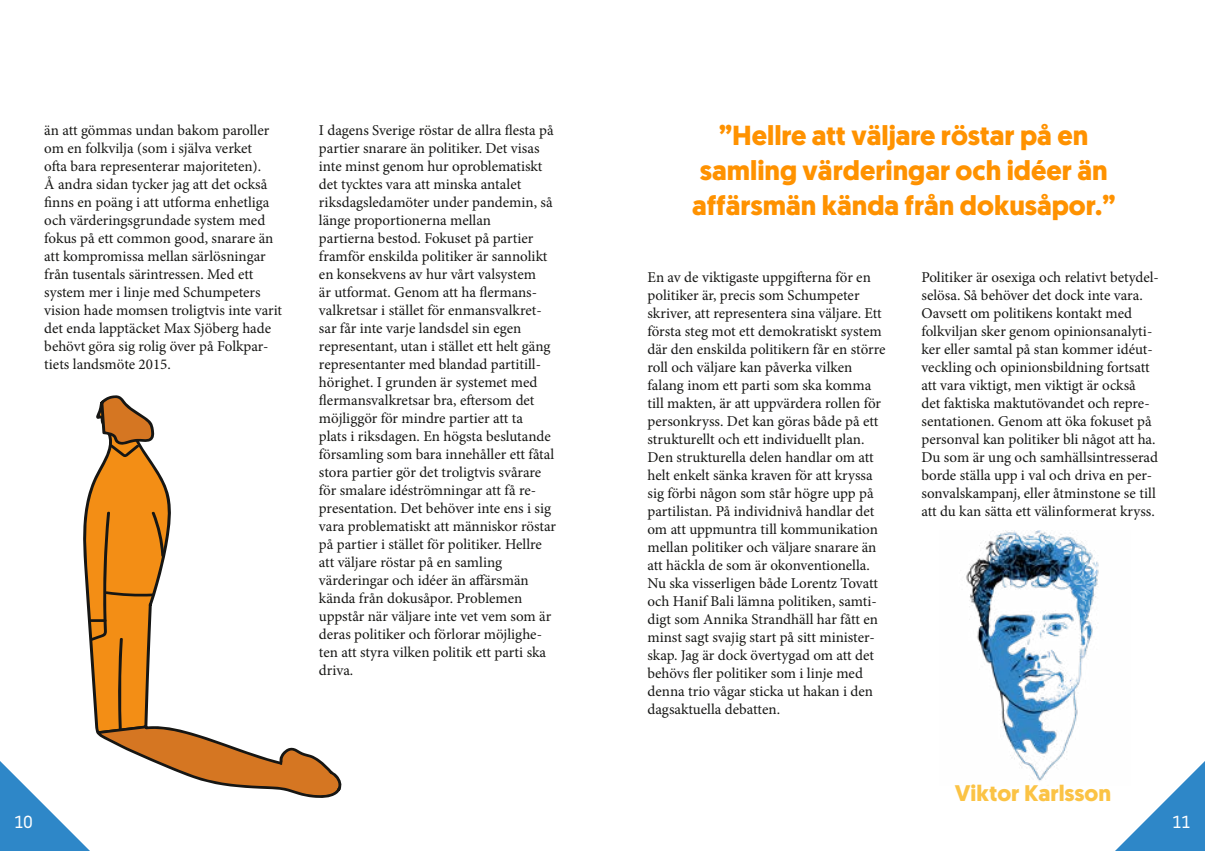
<style>
.page{position:relative;width:1205px;height:851px;background:#fff}
.page>*{position:absolute;margin:0;border:0;box-sizing:border-box;transform-origin:0 0}
.t1{font:700 27.5px/35px "Geomanist";color:#ff9200;text-align:center}
.t2{font:700 22.5px "Geomanist";color:#fbc345}
.t3{font:17.5px "Noway";color:#fff}
.t4{font:15px/18px "Minion Pro";color:#161614}
</style>
<div class="page">
<svg style="left:1116px;top:761px;width:89px;height:89px"></svg>
<img style="left:966px;top:530px;width:164px;height:255px">
<svg style="left:0;top:395px;width:342px;height:455px"></svg>
<p class="t4" style="left:44px;top:121px;width:239px">än att gömmas undan bakom paroller om en folkvilja (som i själva verket<br>ofta bara representerar majoriteten).<br>Å andra sidan tycker jag att det också finns en poäng i att utforma enhetliga och värderingsgrundade system med fokus på ett common good, snarare än att kompromissa mellan särlösningar från tusentals särintressen. Med ett system mer i linje med Schumpeters vision hade momsen troligtvis inte varit det enda lapptäcket Max Sjöberg hade behövt göra sig rolig över på Folkpar&shy;tiets landsmöte 2015.</p>
<p class="t4" style="left:319px;top:121px;width:239px">I dagens Sverige röstar de allra flesta på partier snarare än politiker. Det visas inte minst genom hur oproblematiskt det tycktes vara att minska antalet riksdagsledamöter under pandemin, så länge proportionerna mellan<br>partierna bestod. Fokuset på partier framför enskilda politiker är sannolikt en konsekvens av hur vårt valsystem<br>är utformat. Genom att ha flermans&shy;valkretsar i stället för enmansvalkret&shy;sar får inte varje landsdel sin egen representant, utan i stället ett helt gäng representanter med blandad partitill&shy;hörighet. I grunden är systemet med flermansvalkretsar bra, eftersom det möjliggör för mindre partier att ta<br>plats i riksdagen. En högsta beslutande församling som bara innehåller ett fåtal stora partier gör det troligtvis svårare för smalare idéströmningar att få re&shy;presentation. Det behöver inte ens i sig vara problematiskt att människor röstar på partier i stället för politiker. Hellre att väljare röstar på en samling värderingar och idéer än affärsmän kända från dokusåpor. Problemen uppstår när väljare inte vet vem som är deras politiker och förlorar möjlighe&shy;ten att styra vilken politik ett parti ska driva.</p>
<h1 class="t1" style="left:692px;top:118px;width:425px">”Hellre att väljare röstar på en samling värderingar och idéer än affärsmän kända från dokusåpor.”</h1>
<p class="t4" style="left:647px;top:268px;width:240px">En av de viktigaste uppgifterna för en politiker är, precis som Schumpeter skriver, att representera sina väljare. Ett första steg mot ett demokratiskt system där den enskilda politikern får en större roll och väljare kan påverka vilken falang inom ett parti som ska komma till makten, är att uppvärdera rollen för personkryss. Det kan göras både på ett strukturellt och ett individuellt plan.<br>Den strukturella delen handlar om att helt enkelt sänka kraven för att kryssa sig förbi någon som står högre upp på partilistan. På individnivå handlar det om att uppmuntra till kommunikation mellan politiker och väljare snarare än att häckla de som är okonventionella.<br>Nu ska visserligen både Lorentz Tovatt och Hanif Bali lämna politiken, samti&shy;digt som Annika Strandhäll har fått en minst sagt svajig start på sitt minister&shy;skap. Jag är dock övertygad om att det behövs fler politiker som i linje med denna trio vågar sticka ut hakan i den dagsaktuella debatten.</p>
<p class="t4" style="left:921px;top:268px;width:239px">Politiker är osexiga och relativt betydel&shy;selösa. Så behöver det dock inte vara.<br>Oavsett om politikens kontakt med folkviljan sker genom opinionsanalyti&shy;ker eller samtal på stan kommer idéut&shy;veckling och opinionsbildning fortsatt att vara viktigt, men viktigt är också<br>det faktiska maktutövandet och repre&shy;sentationen. Genom att öka fokuset på personval kan politiker bli något att ha.<br>Du som är ung och samhällsintresserad borde ställa upp i val och driva en per&shy;sonvalskampanj, eller åtminstone se till att du kan sätta ett välinformerat kryss.</p>
<h2 class="t2" style="left:955px;top:777px;width:158px">Viktor Karlsson</h2>
<p class="t3" style="left:14px;top:809px;width:20px">10</p>
<p class="t3" style="left:1172px;top:809px;width:19px">11</p>
</div>
